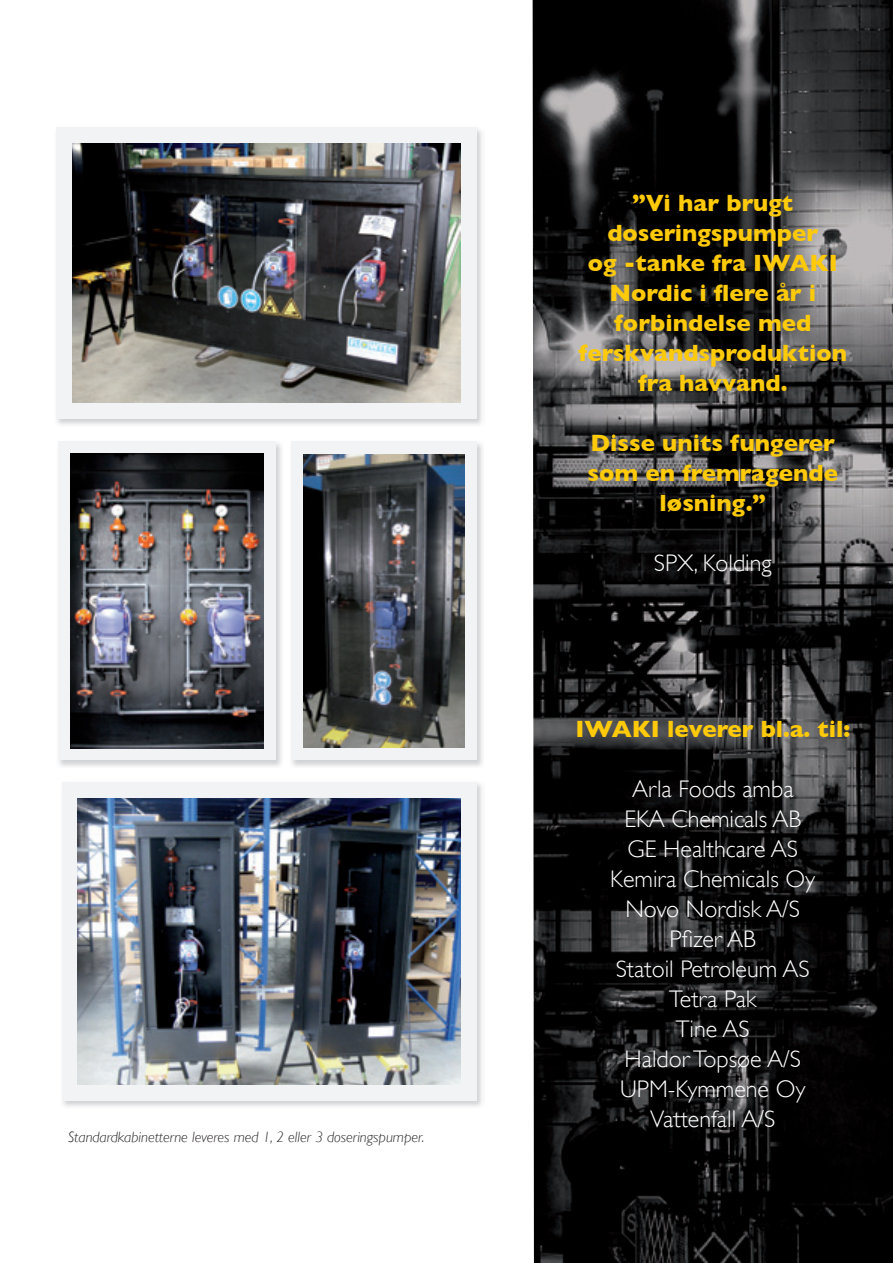
<style>
.page{position:relative;width:893px;height:1263px;background:#fff}
.page>*{position:absolute;margin:0;border:0;box-sizing:border-box;transform-origin:0 0}
.t1{font:700 24px/30px "Gill Sans";color:#feca0a;text-align:center}
.t2{font:300 24px/30px "Gill Sans";color:#fff;text-align:center}
.t3{font:italic 300 15px "Gill Sans";color:#231f20}
</style>
<div class="page">
<img style="left:533px;top:0;width:360px;height:1263px">
<img style="left:291px;top:441px;width:191px;height:326px">
<div style="left:291px;top:442px;width:185px;height:318px;background:#f2f3f4"></div>
<img style="left:303px;top:454px;width:161px;height:294px">
<img style="left:56px;top:127px;width:426px;height:298px">
<div style="left:56px;top:128px;width:420px;height:291px;background:#f2f3f4"></div>
<img style="left:72px;top:144px;width:388px;height:258px">
<img style="left:62px;top:782px;width:420px;height:325px">
<div style="left:62px;top:782px;width:414px;height:318px;background:#f2f3f4"></div>
<img style="left:78px;top:798px;width:383px;height:286px">
<img style="left:58px;top:441px;width:223px;height:326px">
<div style="left:58px;top:442px;width:217px;height:318px;background:#f2f3f4"></div>
<img style="left:70px;top:454px;width:193px;height:294px">
<p class="t3" style="left:68px;top:1128px;width:358px">Standardkabinetterne leveres med 1, 2 eller 3 doseringspumper.</p>
<p class="t1" style="left:579px;top:188px;width:270px">”Vi har brugt doseringspumper<br>og -tanke fra IWAKI<br>Nordic i flere år i forbindelse med ferskvandsproduktion fra havvand.</p>
<p class="t1" style="left:587px;top:428px;width:252px">Disse units fungerer som en fremragende løsning.”</p>
<p class="t2" style="left:654px;top:548px;width:120px">SPX, Kolding</p>
<p class="t1" style="left:575px;top:714px;width:276px">IWAKI leverer bl.a. til:</p>
<p class="t2" style="left:610px;top:774px;width:206px">Arla Foods amba<br>EKA Chemicals AB<br>GE Healthcare AS<br>Kemira Chemicals Oy<br>Novo Nordisk A/S<br>Pfizer AB<br>Statoil Petroleum AS<br>Tetra Pak<br>Tine AS<br>Haldor Topsøe A/S<br>UPM-Kymmene Oy<br>Vattenfall A/S</p>
</div>
